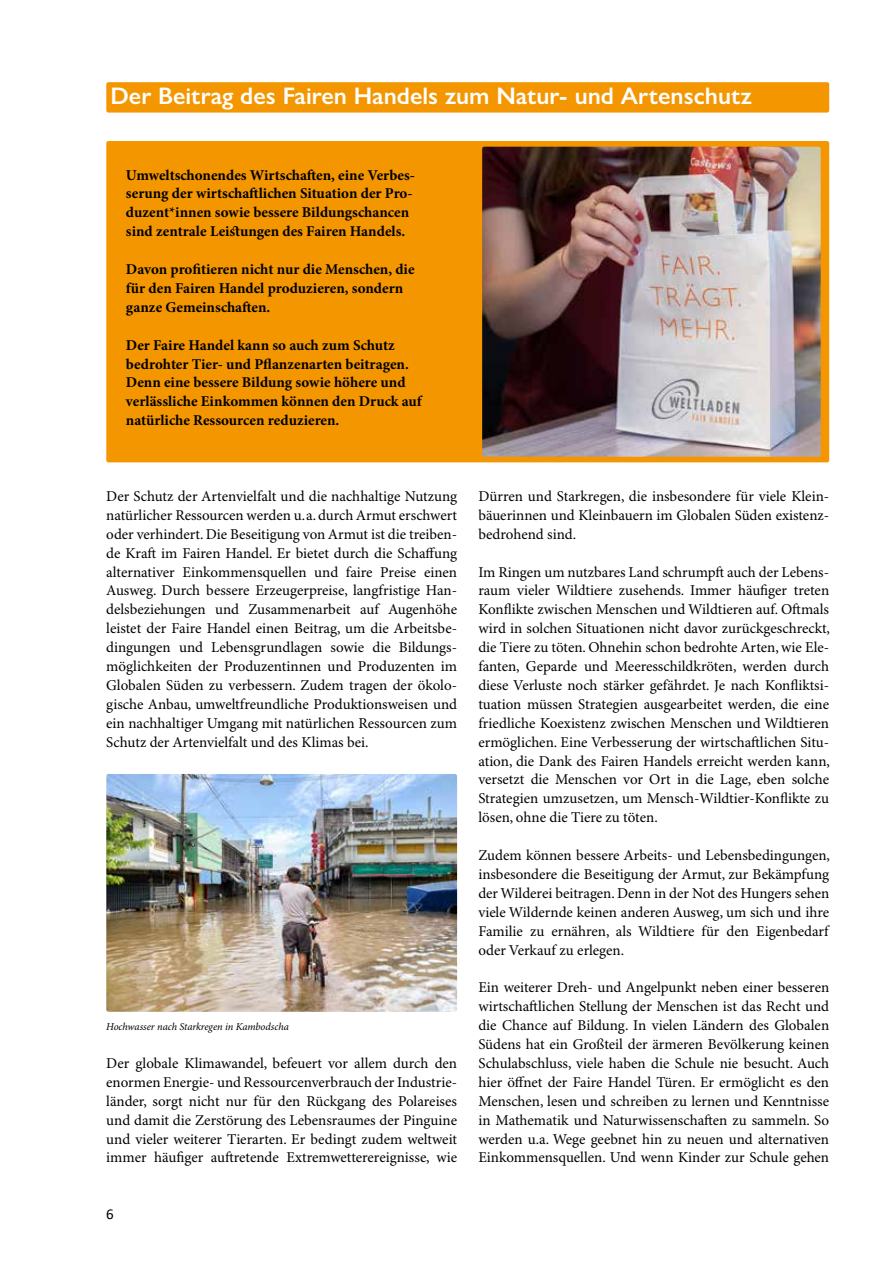
<style>
.page{position:relative;width:893px;height:1263px;background:#fff}
.page>*{position:absolute;margin:0;border:0;box-sizing:border-box;transform-origin:0 0}
.t1{font:600 24px "Gill Sans Nova";color:#fff}
.t2{font:15px/18.9px "Minion Pro";color:#000;text-align:justify}
.t3{font:700 15px/18.9px "Minion Pro";color:#000}
.t4{font:15px "Calibri";color:#000}
.t5{font:italic 10.5px "Minion Pro";letter-spacing:-.01em;color:#000}
</style>
<div class="page">
<div style="left:106px;top:141px;width:723px;height:321px;background:#f49600;border-radius:2px"></div>
<div style="left:106px;top:82px;width:723px;height:31px;background:#f49600;border-radius:2px"></div>
<img style="left:482px;top:147px;width:339px;height:310px">
<img style="left:106px;top:774px;width:351px;height:238px">
<h1 class="t1" style="left:111px;top:81px;width:643px">Der Beitrag des Fairen Handels zum Natur- und Artenschutz</h1>
<p class="t3" style="left:126px;top:165px;width:290px">Umweltschonendes Wirtschaften, eine Verbes&shy;serung der wirtschaftlichen Situation der Pro&shy;duzent*innen sowie bessere Bildungschancen sind zentrale Leistungen des Fairen Handels.</p>
<p class="t3" style="left:126px;top:260px;width:290px">Davon profitieren nicht nur die Menschen, die für den Fairen Handel produzieren, sondern ganze Gemeinschaften.</p>
<p class="t3" style="left:126px;top:335px;width:297px">Der Faire Handel kann so auch zum Schutz bedrohter Tier- und Pflanzenarten beitragen.<br>Denn eine bessere Bildung sowie höhere und verlässliche Einkommen können den Druck auf natürliche Ressourcen reduzieren.</p>
<p class="t2" style="left:106px;top:487px;width:352px">Der Schutz der Artenvielfalt und die nachhaltige Nutzung natürlicher Ressourcen werden u.a. durch Armut erschwert oder verhindert. Die Beseitigung von Armut ist die treiben&shy;de Kraft im Fairen Handel. Er bietet durch die Schaffung alternativer Einkommensquellen und faire Preise einen Ausweg. Durch bessere Erzeugerpreise, langfristige Han&shy;delsbeziehungen und Zusammenarbeit auf Augenhöhe leistet der Faire Handel einen Beitrag, um die Arbeitsbe&shy;dingungen und Lebensgrundlagen sowie die Bildungs&shy;möglichkeiten der Produzentinnen und Produzenten im Globalen Süden zu verbessern. Zudem tragen der ökolo&shy;gische Anbau, umweltfreundliche Produktionsweisen und ein nachhaltiger Umgang mit natürlichen Ressourcen zum Schutz der Artenvielfalt und des Klimas bei.</p>
<p class="t5" style="left:106px;top:1020px;width:184px">Hochwasser nach Starkregen in Kambodscha</p>
<p class="t2" style="left:106px;top:1054px;width:352px">Der globale Klimawandel, befeuert vor allem durch den enormen Energie- und Ressourcenverbrauch der Industrie&shy;länder, sorgt nicht nur für den Rückgang des Polareises und damit die Zerstörung des Lebensraumes der Pinguine und vieler weiterer Tierarten. Er bedingt zudem weltweit immer häufiger auftretende Extremwetterereignisse, wie</p>
<p class="t4" style="left:106px;top:1204px;width:9px">6</p>
<p class="t2" style="left:478px;top:487px;width:352px">Dürren und Starkregen, die insbesondere für viele Klein&shy;bäuerinnen und Kleinbauern im Globalen Süden existenz&shy;bedrohend sind.</p>
<p class="t2" style="left:478px;top:563px;width:353px">Im Ringen um nutzbares Land schrumpft auch der Lebens&shy;raum vieler Wildtiere zusehends. Immer häufiger treten Konflikte zwischen Menschen und Wildtieren auf. Oftmals wird in solchen Situationen nicht davor zurückgeschreckt, die Tiere zu töten. Ohnehin schon bedrohte Arten, wie Ele&shy;fanten, Geparde und Meeresschildkröten, werden durch diese Verluste noch stärker gefährdet. Je nach Konfliktsi&shy;tuation müssen Strategien ausgearbeitet werden, die eine friedliche Koexistenz zwischen Menschen und Wildtieren ermöglichen. Eine Verbesserung der wirtschaftlichen Situ&shy;ation, die Dank des Fairen Handels erreicht werden kann, versetzt die Menschen vor Ort in die Lage, eben solche Strategien umzusetzen, um Mensch-Wildtier-Konflikte zu lösen, ohne die Tiere zu töten.</p>
<p class="t2" style="left:478px;top:846px;width:353px">Zudem können bessere Arbeits- und Lebensbedingungen, insbesondere die Beseitigung der Armut, zur Bekämpfung der Wilderei beitragen. Denn in der Not des Hungers sehen viele Wildernde keinen anderen Ausweg, um sich und ihre Familie zu ernähren, als Wildtiere für den Eigenbedarf oder Verkauf zu erlegen.</p>
<p class="t2" style="left:478px;top:979px;width:352px">Ein weiterer Dreh- und Angelpunkt neben einer besseren wirtschaftlichen Stellung der Menschen ist das Recht und die Chance auf Bildung. In vielen Ländern des Globalen Südens hat ein Großteil der ärmeren Bevölkerung keinen Schulabschluss, viele haben die Schule nie besucht. Auch hier öffnet der Faire Handel Türen. Er ermöglicht es den Menschen, lesen und schreiben zu lernen und Kenntnisse in Mathematik und Naturwissenschaften zu sammeln. So werden u.a. Wege geebnet hin zu neuen und alternativen Einkommensquellen. Und wenn Kinder zur Schule gehen</p>
</div>
